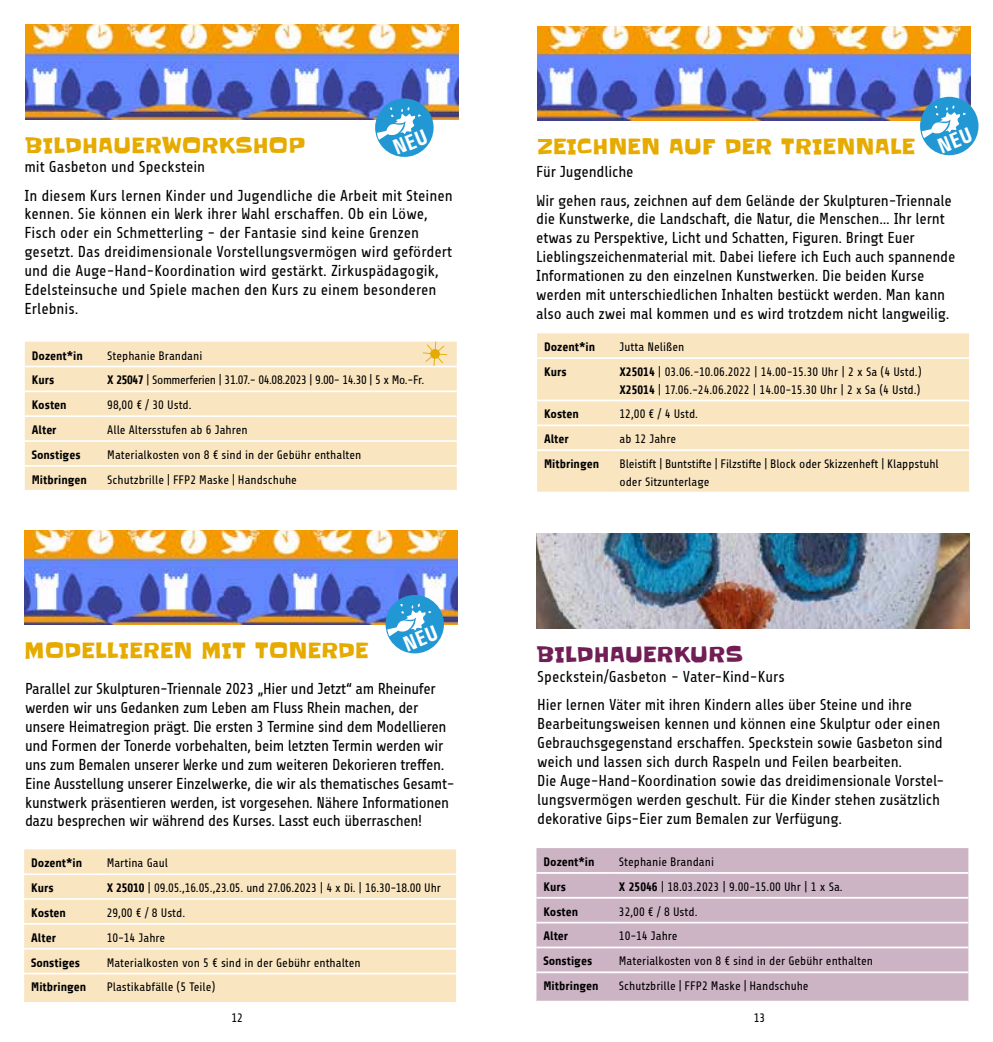
<style>
.page{position:relative;width:993px;height:1042px;background:#fff}
.page>*{position:absolute;margin:0;border:0;box-sizing:border-box;transform-origin:0 0}
.t1{font:21px "Slackey";color:#e6ab00}
.t2{font:21px "Slackey";color:#711e57}
.t3{font:15.75px/18.9px "Share";letter-spacing:-.01em;color:#000}
.t4{font:12.25px/17.5px "Share";color:#000}
.t5{font:700 12.25px "Share";color:#000}
.t6{font:12.25px "Share";letter-spacing:-.03em;color:#000}
.s1{font-weight:700}
</style>
<div class="page">
<div style="left:25px;top:342px;width:431px;height:148px;background:#f9e5c0"></div>
<hr style="left:25px;top:366px;width:75px;height:1px;background:#fff">
<hr style="left:100px;top:366px;width:356px;height:1px;background:#fff">
<hr style="left:25px;top:390px;width:75px;height:2px;background:#fff">
<hr style="left:100px;top:390px;width:356px;height:2px;background:#fff">
<hr style="left:25px;top:415px;width:75px;height:2px;background:#fff">
<hr style="left:100px;top:415px;width:356px;height:2px;background:#fff">
<hr style="left:25px;top:440px;width:75px;height:2px;background:#fff">
<hr style="left:100px;top:440px;width:356px;height:2px;background:#fff">
<hr style="left:25px;top:465px;width:75px;height:2px;background:#fff">
<hr style="left:100px;top:465px;width:356px;height:2px;background:#fff">
<img style="left:25px;top:25px;width:433px;height:94px">
<div style="left:375px;top:98px;width:58px;height:59px;background:#2197d4;border-radius:50%"></div>
<div style="left:537px;top:333px;width:431px;height:159px;background:#f9e5c0"></div>
<hr style="left:537px;top:357px;width:75px;height:2px;background:#fff">
<hr style="left:612px;top:357px;width:356px;height:2px;background:#fff">
<hr style="left:537px;top:400px;width:75px;height:1px;background:#fff">
<hr style="left:612px;top:400px;width:356px;height:1px;background:#fff">
<hr style="left:537px;top:424px;width:75px;height:2px;background:#fff">
<hr style="left:612px;top:424px;width:356px;height:2px;background:#fff">
<hr style="left:537px;top:449px;width:75px;height:2px;background:#fff">
<hr style="left:612px;top:449px;width:356px;height:2px;background:#fff">
<img style="left:537px;top:26px;width:432px;height:95px">
<div style="left:24px;top:849px;width:432px;height:153px;background:#f9e5c0"></div>
<hr style="left:24px;top:873px;width:76px;height:2px;background:#fff">
<hr style="left:100px;top:873px;width:356px;height:2px;background:#fff">
<hr style="left:24px;top:898px;width:76px;height:2px;background:#fff">
<hr style="left:100px;top:898px;width:356px;height:2px;background:#fff">
<hr style="left:24px;top:923px;width:76px;height:2px;background:#fff">
<hr style="left:100px;top:923px;width:356px;height:2px;background:#fff">
<hr style="left:24px;top:948px;width:76px;height:1px;background:#fff">
<hr style="left:100px;top:948px;width:356px;height:1px;background:#fff">
<hr style="left:24px;top:972px;width:76px;height:2px;background:#fff">
<hr style="left:100px;top:972px;width:356px;height:2px;background:#fff">
<img style="left:24px;top:530px;width:433px;height:94px">
<div style="left:536px;top:848px;width:432px;height:152px;background:#cdb4c5"></div>
<hr style="left:536px;top:872px;width:75px;height:2px;background:#fff">
<hr style="left:611px;top:872px;width:357px;height:2px;background:#fff">
<hr style="left:536px;top:897px;width:75px;height:1px;background:#fff">
<hr style="left:611px;top:897px;width:357px;height:1px;background:#fff">
<hr style="left:536px;top:922px;width:75px;height:1px;background:#fff">
<hr style="left:611px;top:922px;width:357px;height:1px;background:#fff">
<hr style="left:536px;top:946px;width:75px;height:2px;background:#fff">
<hr style="left:611px;top:946px;width:357px;height:2px;background:#fff">
<hr style="left:536px;top:971px;width:75px;height:2px;background:#fff">
<hr style="left:611px;top:971px;width:357px;height:2px;background:#fff">
<img style="left:536px;top:534px;width:433px;height:94px">
<div style="left:919px;top:97px;width:59px;height:58px;background:#2197d4;border-radius:50%"></div>
<div style="left:385px;top:595px;width:59px;height:58px;background:#2197d4;border-radius:50%"></div>
<svg style="left:423px;top:342px;width:24px;height:24px"></svg>
<svg style="left:377px;top:107px;width:51px;height:48px"></svg>
<svg style="left:921px;top:105px;width:51px;height:48px"></svg>
<svg style="left:387px;top:603px;width:51px;height:48px"></svg>
<h1 class="t1" style="left:25px;top:131px;width:282px">BILDHAUERWORKSHOP</h1>
<p class="t3" style="left:24px;top:152px;width:429px;line-height:28.9px">mit Gasbeton und Speckstein<br>In diesem Kurs lernen Kinder und Jugendliche die Arbeit mit Steinen</p>
<p class="t3" style="left:24px;top:205px;width:429px">kennen. Sie können ein Werk ihrer Wahl erschaffen. Ob ein Löwe, Fisch oder ein Schmetterling - der Fantasie sind keine Grenzen gesetzt. Das dreidimensionale Vorstellungsvermögen wird gefördert und die Auge-Hand-Koordination wird gestärkt. Zirkuspädagogik, Edelsteinsuche und Spiele machen den Kurs zu einem besonderen Erlebnis.</p>
<p class="t5" style="left:32px;top:349px;width:53px">Dozent*in</p>
<p class="t4" style="left:107px;top:347px;width:97px">Stephanie Brandani</p>
<p class="t5" style="left:32px;top:373px;width:24px">Kurs</p>
<p class="t6" style="left:107px;top:374px;width:318px"><span class="s1">X 25047</span> | Sommerferien | 31.07.- 04.08.2023 | 9.00- 14.30 | 5 x Mo.-Fr.</p>
<p class="t5" style="left:32px;top:398px;width:36px">Kosten</p>
<p class="t4" style="left:107px;top:397px;width:86px">98,00 € / 30 Ustd.</p>
<p class="t5" style="left:32px;top:423px;width:26px">Alter</p>
<p class="t4" style="left:107px;top:421px;width:142px">Alle Altersstufen ab 6 Jahren</p>
<p class="t5" style="left:32px;top:448px;width:50px">Sonstiges</p>
<p class="t4" style="left:107px;top:446px;width:255px">Materialkosten von 8 € sind in der Gebühr enthalten</p>
<p class="t5" style="left:32px;top:473px;width:57px">Mitbringen</p>
<p class="t4" style="left:107px;top:471px;width:191px">Schutzbrille | FFP2 Maske | Handschuhe</p>
<h1 class="t1" style="left:24px;top:636px;width:346px">MODELLIEREN MIT TONERDE</h1>
<p class="t3" style="left:25px;top:680px;width:431px">Parallel zur Skulpturen-Triennale 2023 „Hier und Jetzt“ am Rheinufer werden wir uns Gedanken zum Leben am Fluss Rhein machen, der unsere Heimatregion prägt. Die ersten 3 Termine sind dem Modellieren und Formen der Tonerde vorbehalten, beim letzten Termin werden wir uns zum Bemalen unserer Werke und zum weiteren Dekorieren treffen.<br>Eine Ausstellung unserer Einzelwerke, die wir als thematisches Gesamt&shy;kunstwerk präsentieren werden, ist vorgesehen. Nähere Informationen dazu besprechen wir während des Kurses. Lasst euch überraschen!</p>
<p class="t5" style="left:31px;top:856px;width:53px">Dozent*in</p>
<p class="t4" style="left:107px;top:854px;width:63px">Martina Gaul</p>
<p class="t5" style="left:31px;top:881px;width:24px">Kurs</p>
<p class="t4" style="left:107px;top:879px;width:335px"><span class="s1">X 25010</span> | 09.05.,16.05.,23.05. und 27.06.2023 | 4 x Di. | 16.30-18.00 Uhr</p>
<p class="t5" style="left:31px;top:906px;width:36px">Kosten</p>
<p class="t4" style="left:107px;top:904px;width:80px">29,00 € / 8 Ustd.</p>
<p class="t5" style="left:31px;top:931px;width:26px">Alter</p>
<p class="t4" style="left:107px;top:929px;width:60px">10-14 Jahre</p>
<p class="t5" style="left:31px;top:956px;width:50px">Sonstiges</p>
<p class="t4" style="left:107px;top:954px;width:255px">Materialkosten von 5 € sind in der Gebühr enthalten</p>
<p class="t5" style="left:31px;top:980px;width:57px">Mitbringen</p>
<p class="t4" style="left:107px;top:979px;width:110px">Plastikabfälle (5 Teile)</p>
<h1 class="t1" style="left:537px;top:132px;width:379px">ZEICHNEN AUF DER TRIENNALE</h1>
<p class="t3" style="left:536px;top:157px;width:417px;line-height:28.9px">Für Jugendliche<br>Wir gehen raus, zeichnen auf dem Gelände der Skulpturen-Triennale</p>
<p class="t3" style="left:536px;top:210px;width:420px">die Kunstwerke, die Landschaft, die Natur, die Menschen... Ihr lernt etwas zu Perspektive, Licht und Schatten, Figuren. Bringt Euer Lieblingszeichenmaterial mit. Dabei liefere ich Euch auch spannende Informationen zu den einzelnen Kunstwerken. Die beiden Kurse werden mit unterschiedlichen Inhalten bestückt werden. Man kann also auch zwei mal kommen und es wird trotzdem nicht langweilig.</p>
<p class="t5" style="left:544px;top:340px;width:53px">Dozent*in</p>
<p class="t4" style="left:619px;top:339px;width:66px">Jutta Nelißen</p>
<p class="t5" style="left:544px;top:365px;width:24px">Kurs</p>
<p class="t4" style="left:619px;top:363px;width:303px"><span class="s1">X25014</span> | 03.06.-10.06.2022 | 14.00-15.30 Uhr | 2 x Sa (4 Ustd.)<br><span class="s1">X25014</span> | 17.06.-24.06.2022 | 14.00-15.30 Uhr | 2 x Sa (4 Ustd.)</p>
<p class="t5" style="left:544px;top:407px;width:36px">Kosten</p>
<p class="t4" style="left:619px;top:406px;width:80px">12,00 € / 4 Ustd.</p>
<p class="t5" style="left:544px;top:432px;width:26px">Alter</p>
<p class="t4" style="left:619px;top:431px;width:58px">ab 12 Jahre</p>
<p class="t5" style="left:544px;top:457px;width:57px">Mitbringen</p>
<p class="t4" style="left:619px;top:455px;width:321px">Bleistift | Buntstifte | Filzstifte | Block oder Skizzenheft | Klappstuhl oder Sitzunterlage</p>
<h1 class="t2" style="left:536px;top:640px;width:208px">BILDHAUERKURS</h1>
<p class="t3" style="left:537px;top:662px;width:376px;line-height:28.9px">Speckstein/Gasbeton - Vater-Kind-Kurs<br>Hier lernen Väter mit ihren Kindern alles über Steine und ihre</p>
<p class="t3" style="left:537px;top:715px;width:408px">Bearbeitungsweisen kennen und können eine Skulptur oder einen Gebrauchsgegenstand erschaffen. Speckstein sowie Gasbeton sind weich und lassen sich durch Raspeln und Feilen bearbeiten.<br>Die Auge-Hand-Koordination sowie das dreidimensionale Vorstel&shy;lungsvermögen werden geschult. Für die Kinder stehen zusätzlich dekorative Gips-Eier zum Bemalen zur Verfügung.</p>
<p class="t5" style="left:543px;top:855px;width:53px">Dozent*in</p>
<p class="t4" style="left:618px;top:853px;width:97px">Stephanie Brandani</p>
<p class="t5" style="left:543px;top:880px;width:24px">Kurs</p>
<p class="t4" style="left:618px;top:878px;width:225px"><span class="s1">X 25046</span> | 18.03.2023 | 9.00-15.00 Uhr | 1 x Sa.</p>
<p class="t5" style="left:543px;top:905px;width:36px">Kosten</p>
<p class="t4" style="left:618px;top:903px;width:80px">32,00 € / 8 Ustd.</p>
<p class="t5" style="left:543px;top:929px;width:26px">Alter</p>
<p class="t4" style="left:618px;top:928px;width:60px">10-14 Jahre</p>
<p class="t5" style="left:543px;top:954px;width:50px">Sonstiges</p>
<p class="t4" style="left:618px;top:953px;width:255px">Materialkosten von 8 € sind in der Gebühr enthalten</p>
<p class="t5" style="left:543px;top:979px;width:57px">Mitbringen</p>
<p class="t4" style="left:618px;top:977px;width:191px">Schutzbrille | FFP2 Maske | Handschuhe</p>
<p class="t4" style="left:231px;top:1009px;width:13px">12</p>
<p class="t4" style="left:753px;top:1009px;width:13px">13</p>
</div>
